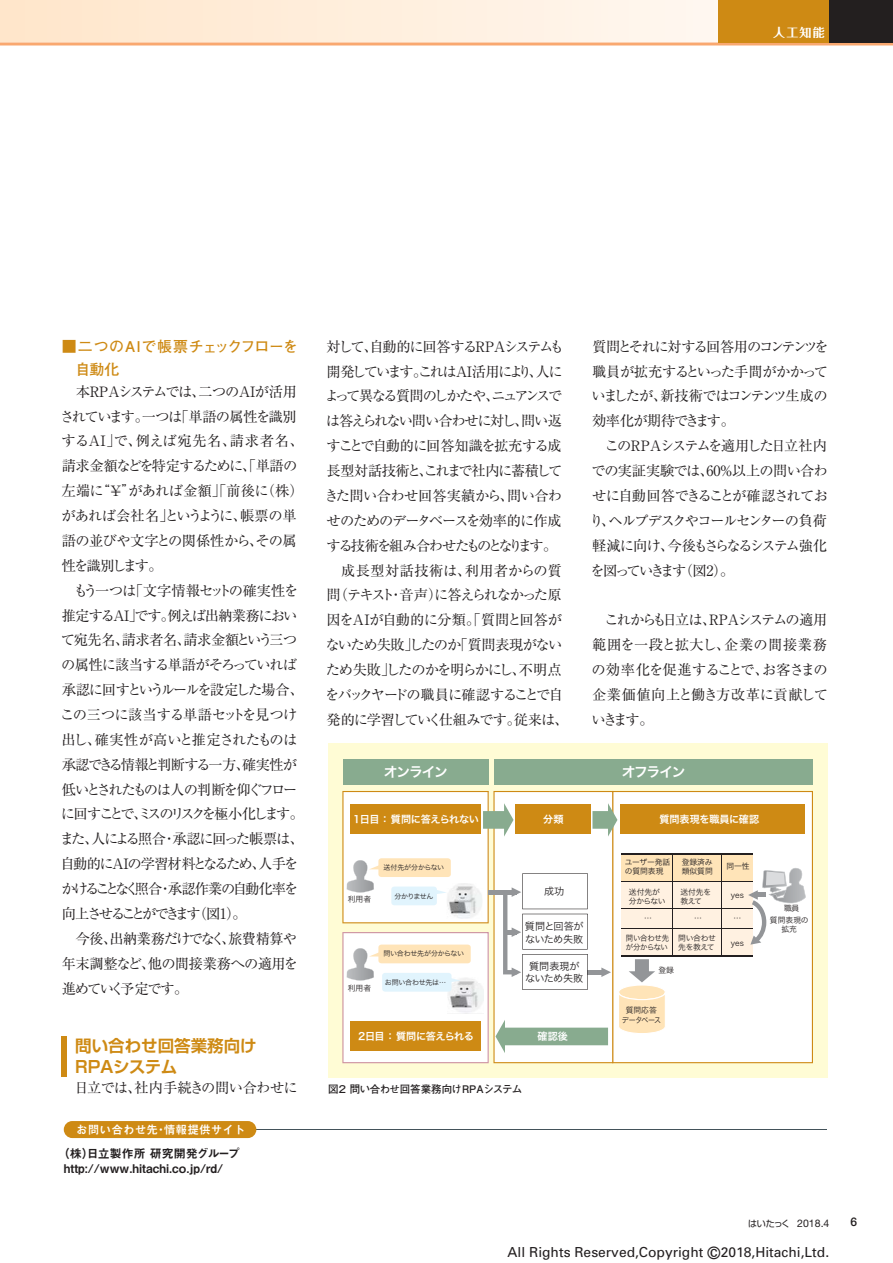
<style>
.page{position:relative;width:893px;height:1263px;background:#fff}
.page>*{position:absolute;margin:0;border:0;box-sizing:border-box;transform-origin:0 0}
.t1{font:16.5px/21px "Shin Go Pro De Bold 90 pv RKSJ H";color:#ce8a14}
.t2{font:14.85px/22.5px "Futo Go B101 Pro Bold 90 pv RKSJ H";color:#ce8a14}
.t3{font:14.25px/24.9px "Ryumin Pro Regular 90 pv RKSJ H";letter-spacing:-.08em;color:#231f20}
.t4{font:14.25px "Ryumin Pro Regular 90 pv RKSJ H";letter-spacing:-.035em;color:#231f20}
.t5{font:13.8px "Univers";color:#231f20}
.t6{font:13.8px "Hira Kaku Pro W6 90 pv RKSJ H";letter-spacing:-.1em;color:#fff}
.t7{font:12px/15px "Midashi Go Pro MB31 90 pv RKSJ H";color:#231f20}
.t8{font:12px "Folk Pro Bold 90 pv RKSJ H";color:#fff}
.t9{font:500 12px "Helvetica Neue LT Std";color:#231f20}
.t10{font:11.7px "Mi Go MB1 Std De Bold 90 pv RKSJ H";color:#fff}
.t11{font:10.5px "Futo Go B101 Pro Bold 90 pv RKSJ H";letter-spacing:-.035em;color:#231f20}
.t12{font:10.5px "Helvetica Neue LT Std";color:#231f20}
.t13{font:10.05px "Hira Kaku Pro N W6 90 pv RKSJ H";letter-spacing:-.035em;color:#fff}
.t14{font:10.05px/12.1px "Hira Kaku Pro N W3 90 pv RKSJ H";letter-spacing:-.025em;color:#231f20;text-align:center}
.t15{font:10.05px/12.1px "Hira Kaku Pro N W3 90 pv RKSJ H";letter-spacing:-.05em;color:#231f20}
.t16{font:10.05px "Hira Kaku Pro N W6 90 pv RKSJ H";letter-spacing:-.01em;color:#fff}
.t17{font:7.8px/9.3px "Hira Kaku Pro N W3 90 pv RKSJ H";letter-spacing:-.02em;color:#231f20}
.t18{font:7.8px/9.3px "Hira Kaku Pro N W3 90 pv RKSJ H";color:#231f20}
.t19{font:7.8px/9.3px "Hira Kaku Pro N W3 90 pv RKSJ H";letter-spacing:-.02em;color:#231f20;scale:.95 1}
.t20{font:7.8px/9.3px "Hira Kaku Pro N W3 90 pv RKSJ H";letter-spacing:-.045em;color:#231f20}
.t21{font:7.05px "Hira Kaku Pro N W3 90 pv RKSJ H";letter-spacing:-.03em;color:#231f20}
.s1{font-family:"Shin Go Pro Regular 90 pv RKSJ H";font-size:9px}
.s2{font-size:16.95px}
</style>
<div class="page">
<div style="left:328px;top:743px;width:499px;height:334px;background:#fffcd5"></div>
<div style="left:62px;top:1036px;width:5px;height:40px;background:#ce8a14"></div>
<div style="left:666px;top:791px;width:147px;height:272px;background:#fff"></div>
<div style="left:622px;top:882px;width:131px;height:74px;background:#fff1e1"></div>
<div style="left:622px;top:854px;width:131px;height:28px;background:#ffe4b8"></div>
<div style="left:343px;top:759px;width:145px;height:26px;background:#88ab8f"></div>
<div style="left:494px;top:759px;width:318px;height:26px;background:#88ab8f"></div>
<div style="left:620px;top:804px;width:185px;height:30px;background:#ce8a14"></div>
<hr style="left:622px;top:955px;width:131px;height:1px;background:#231f20">
<hr style="left:622px;top:853px;width:131px;height:1px;background:#231f20">
<hr style="left:622px;top:881px;width:131px;height:1px;background:#231f20">
<hr style="left:622px;top:909px;width:131px;height:1px;background:#231f20">
<hr style="left:622px;top:928px;width:131px;height:1px;background:#231f20">
<hr style="left:672px;top:854px;width:1px;height:102px;background:#231f20">
<hr style="left:721px;top:854px;width:1px;height:102px;background:#231f20">
<svg style="left:748px;top:868px;width:58px;height:77px;background:#e5e5e4"></svg>
<svg style="left:342px;top:791px;width:324px;height:272px;background:#ede2cb"></svg>
<hr style="left:244px;top:1129px;width:583px;height:1px;background:#43525a">
<div style="left:64px;top:1121px;width:192px;height:17px;background:#ce8a14;border-radius:9px"></div>
<svg style="left:0;top:0;width:719px;height:43px;background:#feeddb"></svg>
<hr style="left:0;top:43px;width:893px;height:2px;background:#f9a870">
<div style="left:719px;top:0;width:174px;height:43px;background:#231f1f"></div>
<div style="left:719px;top:0;width:110px;height:43px;background:#ce8a14"></div>
<p class="t8" style="left:773px;top:28px;width:53px">人工知能</p>
<p class="t2" style="left:62px;top:337px;width:238px">■二つのAIで帳票チェックフローを　自動化</p>
<p class="t3" style="left:60px;top:381px;width:246px">　本RPAシステムでは、二つのAIが活用されています。一つは「単語の属性を識別するAI」で、例えば宛先名、請求者名、請求金額などを特定するために、「単語の左端に“￥”があれば金額」「前後に（株）があれば会社名」というように、帳票の単語の並びや文字との関係性から、その属性を識別します。<br>　もう一つは「文字情報セットの確実性を推定するAI」です。例えば出納業務において宛先名、請求者名、請求金額という三つの属性に該当する単語がそろっていれば承認に回すというルールを設定した場合、この三つに該当する単語セットを見つけ出し、確実性が高いと推定されたものは承認できる情報と判断する一方、確実性が低いとされたものは人の判断を仰ぐフローに回すことで、ミスのリスクを極小化します。また、人による照合・承認に回った帳票は、自動的にAIの学習材料となるため、人手をかけることなく照合・承認作業の自動化率を向上させることができます（図1）。<br>　今後、出納業務だけでなく、旅費精算や年末調整など、他の間接業務への適用を進めていく予定です。</p>
<p class="t1" style="left:75px;top:1037px;width:183px">問い合わせ回答業務向け<br>RPAシステム</p>
<p class="t4" style="left:62px;top:1082px;width:238px">　日立では、社内手続きの問い合わせに</p>
<p class="t10" style="left:76px;top:1125px;width:171px">お問い合わせ先・情報提供サイト</p>
<p class="t7" style="left:64px;top:1148px;width:177px;text-indent:-6px">（株）日立製作所 研究開発グループhttp://www.hitachi.co.jp/rd/</p>
<p class="t3" style="left:324px;top:336px;width:246px">対して、自動的に回答するRPAシステムも開発しています。これはAI活用により、人によって異なる質問のしかたや、ニュアンスでは答えられない問い合わせに対し、問い返すことで自動的に回答知識を拡充する成長型対話技術と、これまで社内に蓄積してきた問い合わせ回答実績から、問い合わせのためのデータベースを効率的に作成する技術を組み合わせたものとなります。　成長型対話技術は、利用者からの質問（テキスト・音声）に答えられなかった原因をAIが自動的に分類。「質問と回答がないため失敗」したのか「質問表現がないため失敗」したのかを明らかにし、不明点をバックヤードの職員に確認することで自発的に学習していく仕組みです。従来は、</p>
<p class="t3" style="left:589px;top:336px;width:241px">質問とそれに対する回答用のコンテンツを職員が拡充するといった手間がかかっていましたが、新技術ではコンテンツ生成の効率化が期待できます。<br>　このRPAシステムを適用した日立社内での実証実験では、60％以上の問い合わせに自動回答できることが確認されており、ヘルプデスクやコールセンターの負荷軽減に向け、今後もさらなるシステム強化を図っていきます（図2）。</p>
<p class="t3" style="left:592px;top:609px;width:238px;text-align:justify">　これからも日立は、RPAシステムの適用範囲を一段と拡大し、企業の間接業務の効率化を促進することで、お客さまの企業価値向上と働き方改革に貢献していきます。</p>
<p class="t6" style="left:384px;top:767px;width:66px">オンライン</p>
<p class="t6" style="left:622px;top:767px;width:65px">オフライン</p>
<p class="t13" style="left:353px;top:815px;width:127px">1日目 ： 質問に答えられない</p>
<p class="t13" style="left:543px;top:815px;width:22px">分類</p>
<p class="t17" style="left:348px;top:895px;width:25px">利用者</p>
<p class="t21" style="left:383px;top:865px;width:62px">送付先が分からない</p>
<p class="t21" style="left:394px;top:894px;width:41px">分かりません</p>
<p class="t17" style="left:348px;top:984px;width:25px">利用者</p>
<p class="t21" style="left:383px;top:951px;width:82px">問い合わせ先が分からない</p>
<p class="t21" style="left:385px;top:980px;width:63px">お問い合わせ先は…</p>
<p class="t14" style="left:544px;top:886px;width:22px">成功</p>
<p class="t15" style="left:525px;top:922px;width:60px">質問と回答がないため失敗</p>
<p class="t14" style="left:525px;top:962px;width:60px">質問表現がないため失敗</p>
<p class="t13" style="left:358px;top:1032px;width:117px">2日目 ： 質問に答えられる</p>
<p class="t13" style="left:538px;top:1032px;width:32px">確認後</p>
<p class="t11" style="left:328px;top:1085px;width:196px">図２ 問い合わせ回答業務向けRPAシステム</p>
<p class="t16" style="left:659px;top:815px;width:101px">質問表現を職員に確認</p>
<p class="t18" style="left:625px;top:858px;width:47px">ユーザー発話の質問表現</p>
<p class="t18" style="left:682px;top:858px;width:33px">登録済み類似質問</p>
<p class="t17" style="left:726px;top:862px;width:25px">同一性</p>
<p class="t17" style="left:731px;top:892px;width:15px">yes</p>
<p class="t17" style="left:629px;top:888px;width:38px">送付先が分からない</p>
<p class="t17" style="left:644px;top:914px;width:9px">…</p>
<p class="t17" style="left:680px;top:888px;width:32px">送付先を教えて</p>
<p class="t17" style="left:694px;top:914px;width:9px">…</p>
<p class="t17" style="left:733px;top:914px;width:9px">…</p>
<p class="t19" style="left:626px;top:934px;width:47px">問い合わせ先が分からない</p>
<p class="t20" style="left:678px;top:934px;width:39px">問い合わせ先を教えて</p>
<p class="t17" style="left:658px;top:966px;width:17px">登録</p>
<p class="t17" style="left:622px;top:1007px;width:41px;text-align:center">質問応答データベース</p>
<p class="t17" style="left:731px;top:939px;width:15px">yes</p>
<p class="t17" style="left:784px;top:905px;width:17px">職員</p>
<p class="t17" style="left:770px;top:916px;width:40px;text-align:center">質問表現の拡充</p>
<p class="t12" style="left:748px;top:1217px;width:83px"><span class="s1">はいたっく</span> 2018.4</p>
<p class="t9" style="left:850px;top:1215px;width:8px">6</p>
<p class="t5" style="left:508px;top:1247px;width:323px">All Rights Reserved,Copyright <span class="s2">©</span>2018,Hitachi,Ltd.</p>
</div>
